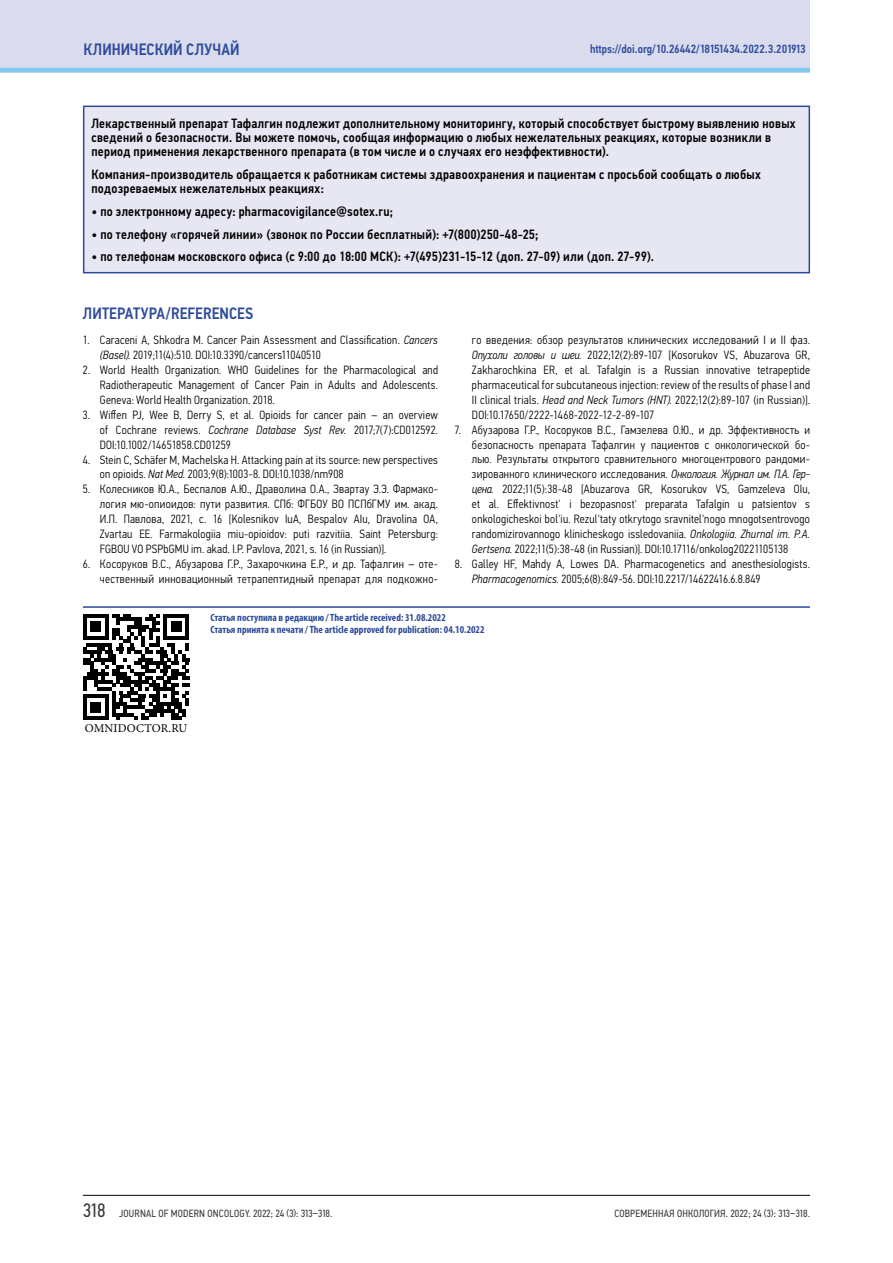
<style>
.page{position:relative;width:893px;height:1263px;background:#fff}
.page>*{position:absolute;margin:0;border:0;box-sizing:border-box;transform-origin:0 0}
.t1{font:500 16.5px "Eco Vector Cond";letter-spacing:.005em;color:#2d4b9b}
.t2{font:500 13.5px/14.2px "Eco Vector Cond";letter-spacing:.02em;color:#000}
.t3{font:300 12px/14.9px "Eco Vector Cond";letter-spacing:.02em;color:#000;text-align:justify}
.t4{font:500 12px "Eco Vector Cond";letter-spacing:-.005em;color:#2d4b9b}
.t5{font:12px "Minion Pro";letter-spacing:.01em;color:#000}
.t6{font:700 condensed 10.5px/12.6px "Myriad Pro";color:#2d4b9b}
.t7{font:10.5px "Eco Vector Cond";letter-spacing:.02em;color:#383838}
.s1{font-style:italic}
.s2{font-size:19.5px}
</style>
<div class="page">
<div style="left:0;top:0;width:810px;height:72px;background:#dadcee"></div>
<hr style="left:0;top:68px;width:810px;height:4px;background:#7ecaf3">
<hr style="left:83px;top:1195px;width:727px;height:1px;background:#000">
<div style="left:83px;top:106px;width:727px;height:167px;background:#e7e7f3;border:2px solid #2d4b9b"></div>
<svg style="left:83px;top:614px;width:106px;height:106px"></svg>
<hr style="left:171px;top:716px;width:11px;height:4px;background:#000">
<hr style="left:83px;top:606px;width:727px;height:2px;background:#2d4b9b">
<h1 class="t1" style="left:83px;top:40px;width:20px">Клинический</h1>
<h1 class="t1" style="left:186px;top:40px;width:10px">случай</h1>
<p class="t4" style="left:590px;top:42px;width:217px">https://doi.org/10.26442/18151434.2022.3.201913</p>
<p class="t2" style="left:91px;top:116px;width:706px">Лекарственный препарат Тафалгин подлежит дополнительному мониторингу, который способствует быстрому выявлению новых сведений о безопасности. Вы можете помочь, сообщая информацию о любых нежелательных реакциях, которые возникли в период применения лекарственного препарата (в том числе и о случаях его неэффективности).</p>
<p class="t2" style="left:91px;top:167px;width:671px">Компания-производитель обращается к работникам системы здравоохранения и пациентам с просьбой сообщать о любых подозреваемых нежелательных реакциях:</p>
<p class="t2" style="left:91px;top:204px;width:303px">• по электронному адресу: pharmacovigilance@sotex.ru;</p>
<p class="t2" style="left:91px;top:227px;width:449px">• по телефону «горячей линии» (звонок по России бесплатный): +7(800)250-48-25;</p>
<p class="t2" style="left:91px;top:250px;width:564px">• по телефонам московского офиса (с 9:00 до 18:00 МСК): +7(495)231-15-12 (доп. 27-09) или (доп. 27-99).</p>
<h1 class="t1" style="left:83px;top:304px;width:172px">ЛИТЕРАТУРА/REFERENCES</h1>
<p class="t3" style="left:100px;top:333px;width:340px;text-indent:-17px">1. Caraceni A, Shkodra M. Cancer Pain Assessment and Classification. <span class="s1">Cancers (Basel).</span> 2019;11(4):510. DOI:10.3390/cancers11040510</p>
<p class="t3" style="left:100px;top:363px;width:340px;text-indent:-17px">2. World Health Organization. WHO Guidelines for the Pharmacological and Radiotherapeutic Management of Cancer Pain in Adults and Adolescents.<br>Geneva: World Health Organization. 2018.</p>
<p class="t3" style="left:100px;top:407px;width:340px;text-indent:-17px">3. Wiffen PJ, Wee B, Derry S, et al. Opioids for cancer pain – an overview of Cochrane reviews. <span class="s1">Cochrane Database Syst Rev.</span> 2017;7(7):CD012592.<br>DOI:10.1002/14651858.CD01259</p>
<p class="t3" style="left:100px;top:452px;width:340px;text-indent:-17px">4. Stein C, Schäfer M, Machelska H. Attacking pain at its source: new perspectives on opioids. <span class="s1">Nat Med.</span> 2003;9(8):1003-8. DOI:10.1038/nm908</p>
<p class="t3" style="left:100px;top:482px;width:340px;text-indent:-17px">5. Колесников Ю.А., Беспалов А.Ю., Драволина О.А., Звартау Э.Э. Фармако&shy;логия мю-опиоидов: пути развития. СПб: ФГБОУ ВО ПСПбГМУ им. акад.<br>И.П. Павлова, 2021, с. 16 [Kolesnikov IuA, Bespalov AIu, Dravolina OA, Zvartau EE. Farmakologiia miu-opioidov: puti razvitiia. Saint Petersburg:<br>FGBOU VO PSPbGMU im. akad. I.P. Pavlova, 2021, s. 16 (in Russian)].</p>
<p class="t3" style="left:83px;top:556px;width:357px;text-align:right">6. Косоруков В.С., Абузарова Г.Р., Захарочкина Е.Р., и др. Тафалгин – оте&shy;чественный инновационный тетрапептидный препарат для подкожно-</p>
<p class="t3" style="left:472px;top:333px;width:340px">го введения: обзор результатов клинических исследований I и II фаз.<br><span class="s1">Опухоли головы и шеи.</span> 2022;12(2):89-107 [Kosorukov VS, Abuzarova GR, Zakharochkina ER, et al. Tafalgin is a Russian innovative tetrapeptide pharmaceutical for subcutaneous injection: review of the results of phase I and II clinical trials. <span class="s1">Head and Neck Tumors (HNT).</span> 2022;12(2):89-107 (in Russian)].<br>DOI:10.17650/2222-1468-2022-12-2-89-107</p>
<p class="t3" style="left:472px;top:422px;width:340px;text-indent:-17px">7. Абузарова Г.Р., Косоруков В.С., Гамзелева О.Ю., и др. Эффективность и безопасность препарата Тафалгин у пациентов с онкологической бо&shy;лью. Результаты открытого сравнительного многоцентрового рандоми&shy;зированного клинического исследования. <span class="s1">Онкология. Журнал им. П.А. Гер&shy;цена.</span> 2022;11(5):38-48 [Abuzarova GR, Kosorukov VS, Gamzeleva OIu, et al. Effektivnost' i bezopasnost' preparata Tafalgin u patsientov s onkologicheskoi bol'iu. Rezul'taty otkrytogo sravnitel'nogo mnogotsentrovogo randomizirovannogo klinicheskogo issledovaniia. <span class="s1">Onkologiia. Zhurnal im. P.A.<br>Gertsena.</span> 2022;11(5):38-48 (in Russian)]. DOI:10.17116/onkolog20221105138</p>
<p class="t3" style="left:472px;top:556px;width:340px;text-indent:-17px">8. Galley HF, Mahdy A, Lowes DA. Pharmacogenetics and anesthesiologists.<br><span class="s1">Pharmacogenomics.</span> 2005;6(8):849-56. DOI:10.2217/14622416.6.8.849</p>
<p class="t6" style="left:210px;top:611px;width:276px">Статья поступила в редакцию / The article received: 31.08.2022<br>Статья принята к печати / The article approved for publication: 04.10.2022</p>
<p class="t5" style="left:85px;top:721px;width:104px">OMNIDOCTOR.RU</p>
<p class="t7" style="left:83px;top:1208px;width:251px"><span class="s2">318</span> JOURNAL OF MODERN ONCOLOGY. 2022; 24 (3): 313–318.</p>
<p class="t7" style="left:615px;top:1208px;width:197px">СОВРЕМЕННАЯ ОНКОЛОГИЯ. 2022; 24 (3): 313–318.</p>
</div>
